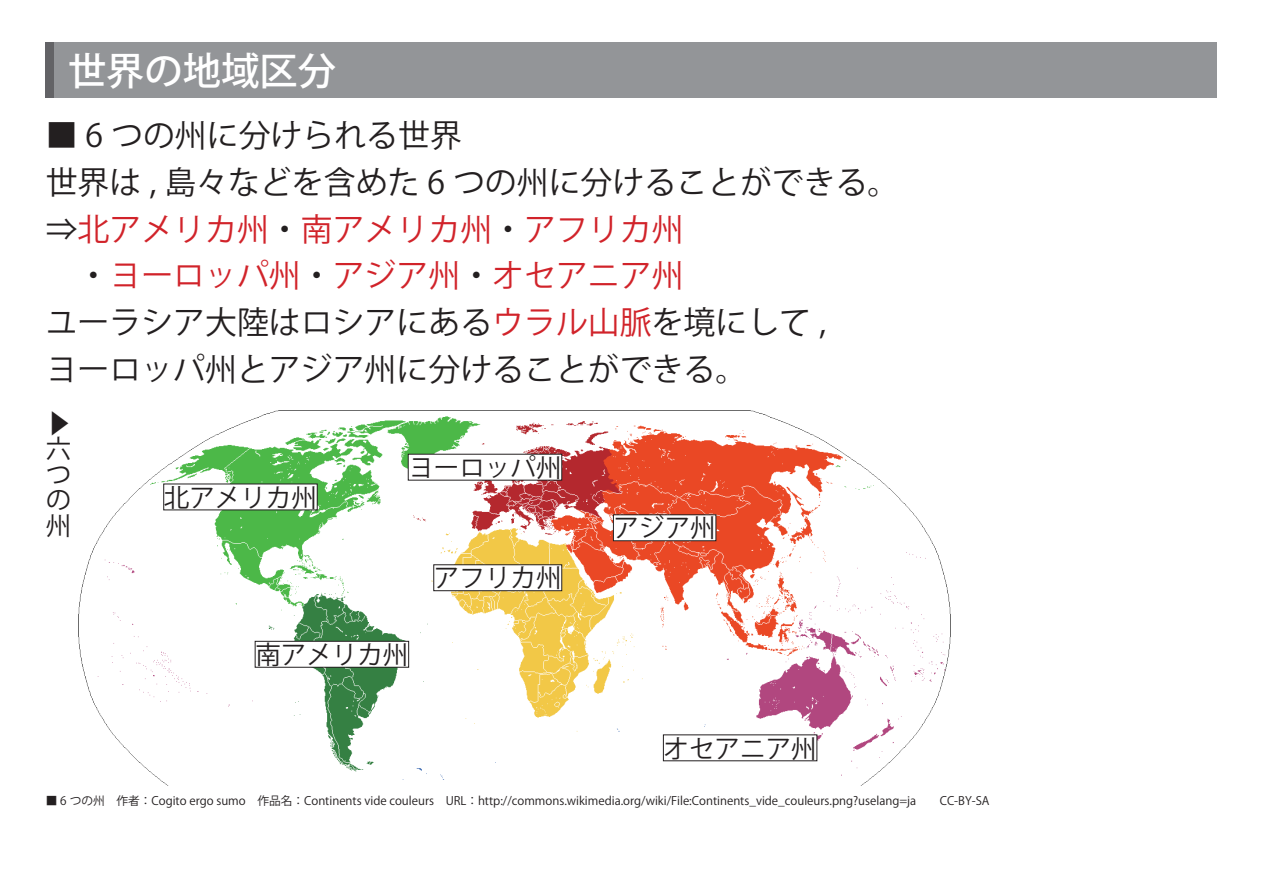
<style>
.page{position:relative;width:1263px;height:893px;background:#fff}
.page>*{position:absolute;margin:0;border:0;box-sizing:border-box;transform-origin:0 0}
.t1{font:500 38.25px "Koz Go Pr 6 N";color:#fff}
.t2{font:31.95px "Koz Go Pr 6 N";color:#231f20}
.t3{font:31.95px "Koz Go Pr 6 N";color:#d1232a}
.t4{font:25.5px/25.5px "Koz Go Pr 6 N";color:#231f20;text-align:justify}
.t5{font:11.7px "Koz Go Pr 6 N";color:#231f20}
.s1{color:#231f20}
.s2{color:#d1232a}
</style>
<div class="page">
<img style="left:79px;top:410px;width:872px;height:376px">
<div style="left:613px;top:515px;width:103px;height:26px;background:#fff"></div>
<div style="left:613px;top:515px;width:103px;height:26px;border:1px solid #231f20"></div>
<div style="left:408px;top:454px;width:154px;height:26px;background:#fff"></div>
<div style="left:434px;top:565px;width:128px;height:26px;background:#fff"></div>
<div style="left:433px;top:565px;width:129px;height:26px;border:1px solid #231f20"></div>
<div style="left:164px;top:484px;width:153px;height:26px;background:#fff"></div>
<div style="left:255px;top:641px;width:154px;height:26px;background:#fff"></div>
<div style="left:255px;top:641px;width:154px;height:26px;border:1px solid #231f20"></div>
<div style="left:663px;top:735px;width:154px;height:26px;background:#fff"></div>
<div style="left:46px;top:43px;width:1171px;height:55px;background:#939598"></div>
<div style="left:46px;top:43px;width:8px;height:55px;background:#636366"></div>
<h1 class="t1" style="left:68px;top:49px;width:269px">世界の地域区分</h1>
<h2 class="t2" style="left:46px;top:117px;width:418px">■ 6 つの州に分けられる世界</h2>
<h2 class="t2" style="left:46px;top:164px;width:855px">世界は , 島々などを含めた 6 つの州に分けることができる。</h2>
<h2 class="t3" style="left:46px;top:211px;width:639px"><span class="s1">⇒</span>北アメリカ州<span class="s1">・</span>南アメリカ州<span class="s1">・</span>アフリカ州</h2>
<h2 class="t3" style="left:78px;top:258px;width:607px"><span class="s1">・</span>ヨーロッパ州<span class="s1">・</span>アジア州<span class="s1">・</span>オセアニア州</h2>
<h2 class="t2" style="left:46px;top:305px;width:782px">ユーラシア大陸はロシアにある<span class="s2">ウラル山脈</span>を境にして ,</h2>
<h2 class="t2" style="left:46px;top:351px;width:703px">ヨーロッパ州とアジア州に分けることができる。</h2>
<h3 class="t4" style="left:46px;top:411px;width:26px">▶六つの州</h3>
<h3 class="t4" style="left:408px;top:455px;width:155px">ヨーロッパ州</h3>
<h3 class="t4" style="left:164px;top:485px;width:155px">北アメリカ州</h3>
<h3 class="t4" style="left:614px;top:516px;width:104px">アジア州</h3>
<h3 class="t4" style="left:255px;top:642px;width:155px">南アメリカ州</h3>
<h3 class="t4" style="left:434px;top:566px;width:129px">アフリカ州</h3>
<h3 class="t4" style="left:664px;top:736px;width:155px">オセアニア州</h3>
<p class="t5" style="left:46px;top:795px;width:945px">■ 6 つの州　作者：Cogito ergo sumo　作品名：Continents vide couleurs　URL： http://commons.wikimedia.org/wiki/File:Continents_vide_couleurs.png?uselang=ja　　CC-BY-SA</p>
</div>
